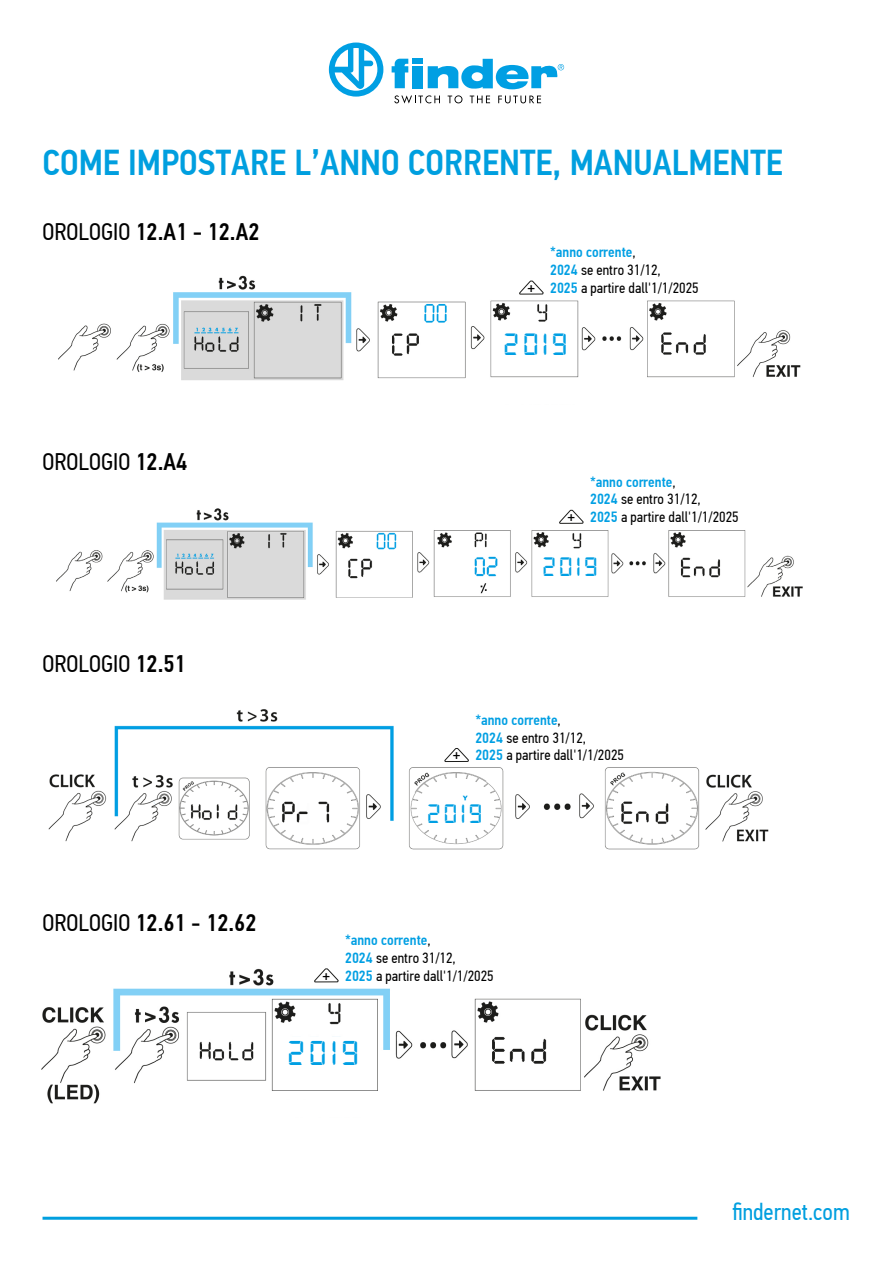
<style>
.page{position:relative;width:893px;height:1263px;background:#fff}
.page>*{position:absolute;margin:0;border:0;box-sizing:border-box;transform-origin:0 0}
.t1{font:36.6px "Digital 7";color:#009fe3}
.t2{font:500 36px "PF Din Text Cond Pro";color:#009fdf}
.t3{font:32.85px "Digital 7";color:#009fe3}
.t4{font:28.35px "Digital 7";letter-spacing:.12em;color:#009fe3}
.t5{font:500 24px "PF Din Text Cond Pro";color:#000}
.t6{font:24px "PF Din Text Cond Pro";color:#000}
.t7{font:24px "PF Din Text Cond Pro";color:#009fdf}
.t8{font:14.85px "PF Din Text Cond Pro";color:#000}
.t9{font:500 14.85px "PF Din Text Cond Pro";color:#009fe3}
.s1{font-weight:400}
.s2{font-weight:400;color:#000}
.s3{font-weight:500;color:#009fe3}
.s4{font-family:"Myriad Pro";font-weight:700;font-size:12.9px}
.s5{font-weight:500}
</style>
<div class="page">
<hr style="left:43px;top:1217px;width:654px;height:3px;background:#009fdf">
<img style="left:58px;top:275px;width:743px;height:105px">
<img style="left:56px;top:508px;width:747px;height:92px">
<img style="left:48px;top:709px;width:721px;height:141px">
<img style="left:41px;top:968px;width:620px;height:136px">
<svg style="left:329px;top:43px;width:54px;height:54px"></svg>
<svg style="left:428px;top:59px;width:136px;height:30px"></svg>
<svg style="left:392px;top:59px;width:16px;height:29px"></svg>
<div style="left:412px;top:66px;width:11px;height:22px;background:#009fe3"></div>
<div style="left:412px;top:59px;width:11px;height:5px;background:#009fe3"></div>
<svg style="left:394px;top:95px;width:46px;height:9px"></svg>
<svg style="left:448px;top:95px;width:14px;height:8px"></svg>
<svg style="left:470px;top:96px;width:20px;height:7px"></svg>
<svg style="left:498px;top:96px;width:43px;height:7px"></svg>
<div style="left:285px;top:1100px;width:86px;height:17px;background:#fff"></div>
<svg style="left:519px;top:280px;width:25px;height:15px"></svg>
<svg style="left:559px;top:509px;width:25px;height:15px"></svg>
<svg style="left:444px;top:747px;width:26px;height:15px"></svg>
<svg style="left:314px;top:968px;width:25px;height:15px"></svg>
<div style="left:495px;top:327px;width:80px;height:34px;background:#fff"></div>
<div style="left:535px;top:551px;width:69px;height:30px;background:#fff"></div>
<div style="left:423px;top:801px;width:65px;height:27px;background:#fff"></div>
<div style="left:283px;top:1037px;width:83px;height:34px;background:#fff"></div>
<h2 class="t2" style="left:43px;top:141px;width:742px">COME IMPOSTARE L’ANNO CORRENTE, MANUALMENTE</h2>
<h3 class="t5" style="left:43px;top:217px;width:219px"><span class="s1">OROLOGIO</span> 12.A1 - 12.A2</h3>
<p class="t9" style="left:550px;top:243px;width:87px">*anno corrente<span class="s2">,</span></p>
<p class="t8" style="left:550px;top:261px;width:112px"><span class="s3">2024</span> se entro 31/12,</p>
<p class="t8" style="left:527px;top:279px;width:173px"><span class="s4">+</span> <span class="s3">2025</span> a partire dall'1/1/2025</p>
<h3 class="t3" style="left:504px;top:330px;width:65px">2019</h3>
<h3 class="t6" style="left:43px;top:447px;width:146px">OROLOGIO <span class="s5">12.A4</span></h3>
<h3 class="t6" style="left:43px;top:649px;width:145px">OROLOGIO <span class="s5">12.51</span></h3>
<p class="t9" style="left:590px;top:473px;width:87px">*anno corrente<span class="s2">,</span></p>
<p class="t8" style="left:590px;top:491px;width:112px"><span class="s3">2024</span> se entro 31/12,</p>
<p class="t8" style="left:567px;top:508px;width:173px"><span class="s4">+</span> <span class="s3">2025</span> a partire dall'1/1/2025</p>
<h3 class="t4" style="left:542px;top:554px;width:57px">2019</h3>
<p class="t9" style="left:475px;top:711px;width:87px">*anno corrente<span class="s2">,</span></p>
<p class="t8" style="left:475px;top:729px;width:112px"><span class="s3">2024</span> se entro 31/12,</p>
<p class="t8" style="left:453px;top:746px;width:173px"><span class="s4">+</span> <span class="s3">2025</span> a partire dall'1/1/2025</p>
<h3 class="t4" style="left:427px;top:801px;width:57px">2019</h3>
<h3 class="t5" style="left:43px;top:908px;width:216px"><span class="s1">OROLOGIO</span> 12.61 - 12.62</h3>
<p class="t9" style="left:345px;top:931px;width:87px">*anno corrente<span class="s2">,</span></p>
<p class="t8" style="left:345px;top:949px;width:112px"><span class="s3">2024</span> se entro 31/12,</p>
<p class="t8" style="left:322px;top:967px;width:173px"><span class="s4">+</span> <span class="s3">2025</span> a partire dall'1/1/2025</p>
<h1 class="t1" style="left:288px;top:1037px;width:73px">2019</h1>
<h3 class="t7" style="left:732px;top:1198px;width:119px">findernet.com</h3>
</div>
